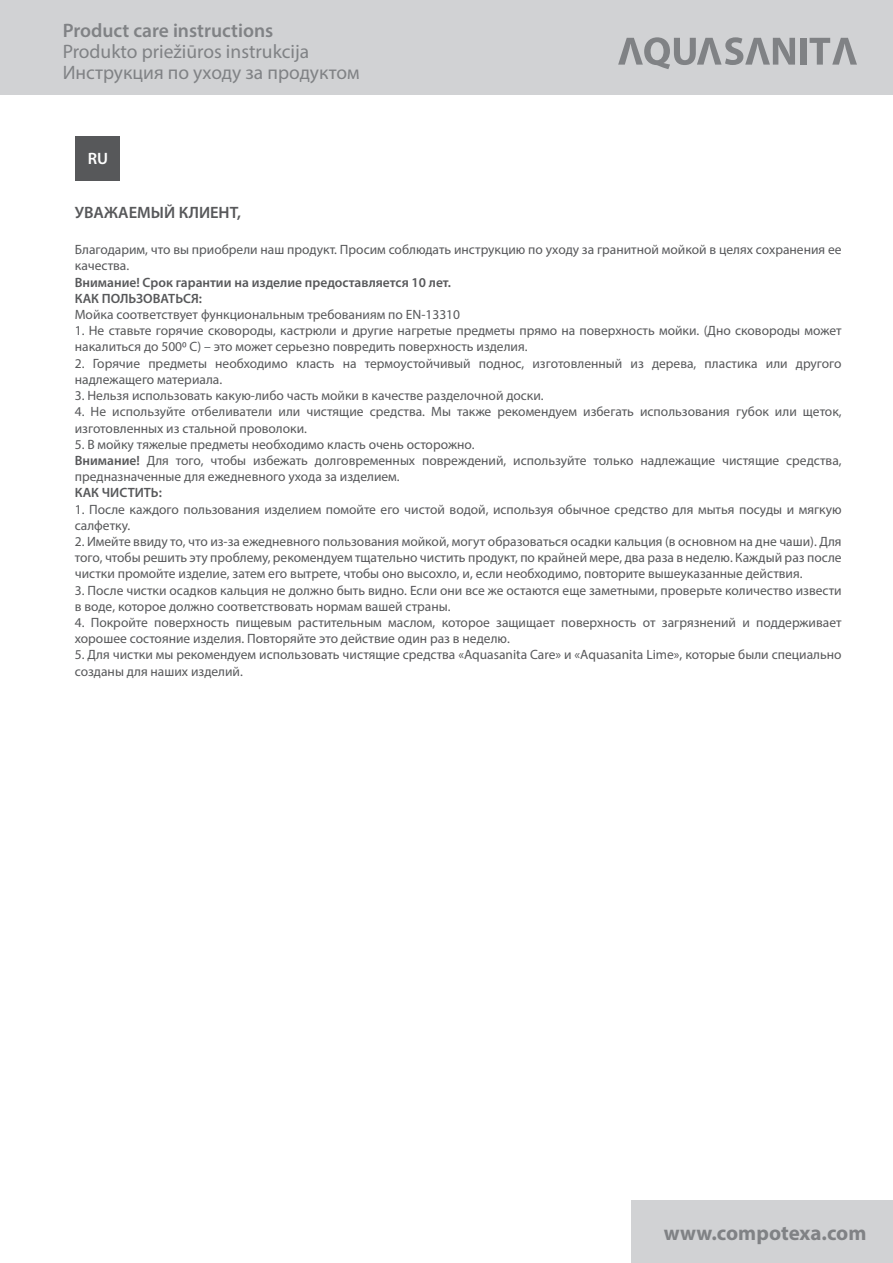
<style>
.page{position:relative;width:893px;height:1263px;background:#fff}
.page>*{position:absolute;margin:0;border:0;box-sizing:border-box;transform-origin:0 0}
.t1{font:700 21px "Myriad Pro";color:#808285}
.t2{font:19.5px/21px "Myriad Pro";color:#808285}
.t3{font:600 19.5px "Myriad Pro";color:#808285}
.t4{font:600 16.5px "Myriad Pro";color:#57585a}
.t5{font:600 16.5px "Myriad Pro";color:#fff}
.t6{font:13.5px/16.2px "Myriad Pro";color:#57585a}
.t7{font:600 13.5px/16.2px "Myriad Pro";color:#57585a}
.s1{font-weight:600}
</style>
<div class="page">
<div style="left:75px;top:136px;width:44px;height:44px;background:#57585a"></div>
<div style="left:632px;top:1200px;width:261px;height:63px;background:#d1d2d4"></div>
<div style="left:0;top:0;width:893px;height:94px;background:#d1d2d4"></div>
<svg style="left:618px;top:37px;width:177px;height:32px"></svg>
<div style="left:800px;top:38px;width:6px;height:27px;background:#808285"></div>
<svg style="left:810px;top:38px;width:47px;height:27px"></svg>
<h2 class="t3" style="left:63px;top:18px;width:212px">Product care instructions</h2>
<h2 class="t2" style="left:63px;top:40px;width:298px">Produkto priežiūros instrukcija<br>Инструкция по уходу за продуктом</h2>
<p class="t5" style="left:88px;top:148px;width:22px">RU</p>
<p class="t4" style="left:75px;top:202px;width:168px">УВАЖАЕМЫЙ КЛИЕНТ,</p>
<p class="t6" style="left:75px;top:241px;width:768px">Благодарим, что вы приобрели наш продукт. Просим соблюдать инструкцию по уходу за гранитной мойкой в целях сохранения ее качества.</p>
<p class="t7" style="left:75px;top:274px;width:378px">Внимание! Срок гарантии на изделие предоставляется 10 лет.<br>КАК ПОЛЬЗОВАТЬСЯ:</p>
<p class="t6" style="left:75px;top:306px;width:387px">Мойка соответствует функциональным требованиям по EN-13310</p>
<p class="t6" style="left:75px;top:322px;width:768px">1. Не ставьте горячие сковороды, кастрюли и другие нагретые предметы прямо на поверхность мойки. (Дно сковороды может накалиться до 5000 С) – это может серьезно повредить поверхность изделия.</p>
<p class="t6" style="left:75px;top:355px;width:768px">2. Горячие предметы необходимо класть на термоустойчивый поднос, изготовленный из дерева, пластика или другого надлежащего материала.</p>
<p class="t6" style="left:75px;top:387px;width:470px">3. Нельзя использовать какую-либо часть мойки в качестве разделочной доски.</p>
<p class="t6" style="left:75px;top:403px;width:768px">4. Не используйте отбеливатели или чистящие средства. Мы также рекомендуем избегать использования губок или щеток, изготовленных из стальной проволоки.</p>
<p class="t6" style="left:75px;top:436px;width:768px">5. В мойку тяжелые предметы необходимо класть очень осторожно.<br><span class="s1">Внимание!</span> Для того, чтобы избежать долговременных повреждений, используйте только надлежащие чистящие средства, предназначенные для ежедневного ухода за изделием.</p>
<p class="t7" style="left:75px;top:484px;width:89px">КАК ЧИСТИТЬ:</p>
<p class="t6" style="left:75px;top:501px;width:768px">1. После каждого пользования изделием помойте его чистой водой, используя обычное средство для мытья посуды и мягкую салфетку.</p>
<p class="t6" style="left:75px;top:533px;width:768px;text-align:justify">2. Имейте ввиду то, что из-за ежедневного пользования мойкой, могут образоваться осадки кальция (в основном на дне чаши). Для того, чтобы решить эту проблему, рекомендуем тщательно чистить продукт, по крайней мере, два раза в неделю. Каждый раз после чистки промойте изделие, затем его вытрете, чтобы оно высохло, и, если необходимо, повторите вышеуказанные действия.</p>
<p class="t6" style="left:75px;top:582px;width:768px">3. После чистки осадков кальция не должно быть видно. Если они все же остаются еще заметными, проверьте количество извести в воде, которое должно соответствовать нормам вашей страны.</p>
<p class="t6" style="left:75px;top:614px;width:768px">4. Покройте поверхность пищевым растительным маслом, которое защищает поверхность от загрязнений и поддерживает хорошее состояние изделия. Повторяйте это действие один раз в неделю.</p>
<p class="t6" style="left:75px;top:646px;width:768px">5. Для чистки мы рекомендуем использовать чистящие средства «Aquasanita Care» и «Aquasanita Lime», которые были специально созданы для наших изделий.</p>
<h1 class="t1" style="left:664px;top:1219px;width:204px">www.compotexa.com</h1>
</div>
